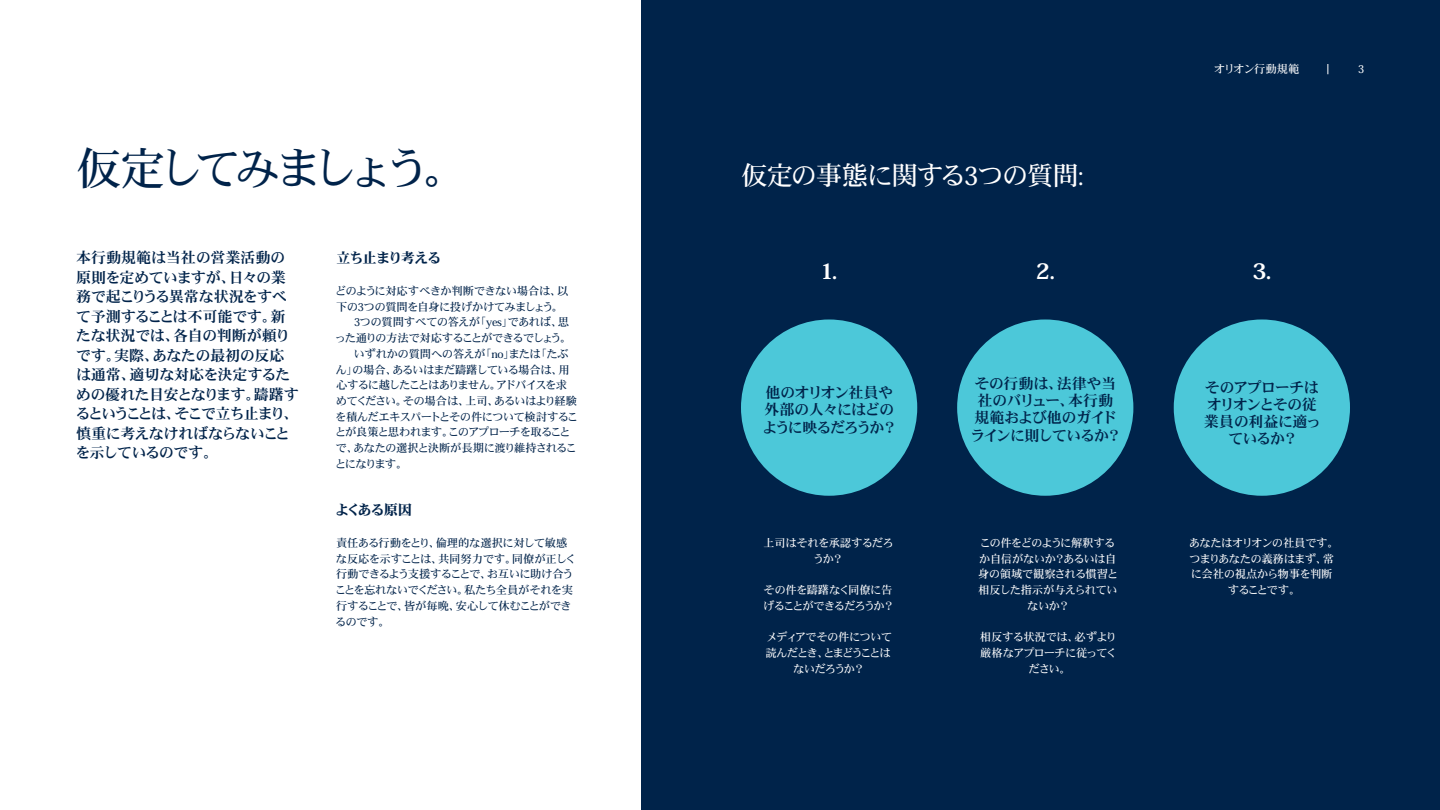
<style>
.page{position:relative;width:1440px;height:810px;background:#fff}
.page>*{position:absolute;margin:0;border:0;box-sizing:border-box;transform-origin:0 0}
.t1{font:45px "Heisei Min Std W5";letter-spacing:-.15em;color:#00234a}
.t2{font:26.25px "Heisei Min Std W5";letter-spacing:-.05em;color:#fff}
.t3{font:22.5px "Heisei Min Std W9";color:#fff}
.t4{font:15px/19.5px "Heisei Min Std W7";letter-spacing:-.02em;color:#00234a}
.t5{font:15px/17.2px "Heisei Min Std W7";letter-spacing:-.04em;color:#00234a;text-align:center}
.t6{font:14.25px "Heisei Min Std W9";letter-spacing:-.085em;color:#00234a}
.t7{font:11.25px/15.8px "Heisei Min Std W5";letter-spacing:-.05em;color:#00234a}
.t8{font:11.25px/15.8px "Heisei Min Std W5";letter-spacing:-.05em;color:#fff;text-align:center}
.t9{font:11.25px/15.8px "Heisei Min Std W5";letter-spacing:-.09em;color:#fff;text-align:center}
.t10{font:11.25px "Heisei Min Std W5";letter-spacing:-.07em;color:#00234a}
.t11{font:11.25px "Heisei Min Std W5";letter-spacing:-.025em;color:#00234a}
.t12{font:11.25px "Heisei Min Std W5";letter-spacing:-.08em;color:#00234a}
.t13{font:11.25px "Heisei Min Std W5";letter-spacing:-.09em;color:#00234a}
.t14{font:11.25px "Heisei Min Std W5";letter-spacing:-.075em;color:#00234a}
.t15{font:11.25px "Heisei Min Std W5";letter-spacing:-.02em;color:#00234a}
.t16{font:11.25px "Heisei Min Std W5";letter-spacing:-.03em;color:#fff}
</style>
<div class="page">
<div style="left:641px;top:0;width:799px;height:810px;background:#00234a"></div>
<div style="left:741px;top:320px;width:176px;height:176px;background:#4cc8d9;border-radius:50%"></div>
<div style="left:957px;top:320px;width:176px;height:176px;background:#4cc8d9;border-radius:50%"></div>
<div style="left:1174px;top:320px;width:176px;height:176px;background:#4cc8d9;border-radius:50%"></div>
<h1 class="t1" style="left:76px;top:139px;width:393px">仮定してみましょう。</h1>
<h3 class="t4" style="left:75px;top:248px;width:225px">本行動規範は当社の営業活動の原則を定めていますが、日々の業務で起こりうる異常な状況をすべて予測することは不可能です。新たな状況では、各自の判断が頼りです。実際、あなたの最初の反応は通常、適切な対応を決定するための優れた目安となります。躊躇するということは、そこで立ち止まり、慎重に考えなければならないことを示しているのです。</h3>
<p class="t6" style="left:336px;top:249px;width:107px">立ち止まり考える</p>
<p class="t7" style="left:335px;top:283px;width:235px">どのように対応すべきか判断できない場合は、以</p>
<p class="t7" style="left:336px;top:298px;width:229px">下の3つの質問を自身に投げかけてみましょう。</p>
<p class="t11" style="left:354px;top:315px;width:217px">3つの質問すべての答えが「yes」であれば、思</p>
<p class="t12" style="left:335px;top:331px;width:238px">った通りの方法で対応することができるでしょう。</p>
<p class="t15" style="left:354px;top:346px;width:216px">いずれかの質問への答えが「no」または「たぶ</p>
<p class="t7" style="left:336px;top:361px;width:236px">ん」の場合、あるいはまだ躊躇している場合は、用</p>
<p class="t13" style="left:336px;top:378px;width:233px">心するに越したことはありません。アドバイスを求</p>
<p class="t10" style="left:336px;top:394px;width:243px">めてください。その場合は、上司、あるいはより経験</p>
<p class="t7" style="left:335px;top:409px;width:244px">を積んだエキスパートとその件について検討するこ</p>
<p class="t14" style="left:335px;top:425px;width:237px">とが良策と思われます。このアプローチを取ること</p>
<p class="t7" style="left:336px;top:440px;width:243px">で、あなたの選択と決断が長期に渡り維持されるこ</p>
<p class="t7" style="left:335px;top:456px;width:74px">とになります。</p>
<p class="t6" style="left:335px;top:501px;width:79px">よくある原因</p>
<p class="t7" style="left:335px;top:535px;width:243px">責任ある行動をとり、倫理的な選択に対して敏感な反応を示すことは、共同努力です。同僚が正しく行動できるよう支援することで、お互いに助け合うことを忘れないでください。私たち全員がそれを実行することで、皆が毎晩、安心して休むことができるのです。</p>
<h2 class="t2" style="left:741px;top:158px;width:345px">仮定の事態に関する3つの質問:</h2>
<p class="t16" style="left:1214px;top:62px;width:87px">オリオン行動規範</p>
<p class="t8" style="left:1358px;top:61px;width:8px">3</p>
<h3 class="t3" style="left:821px;top:256px;width:18px">1.</h3>
<h3 class="t3" style="left:1036px;top:256px;width:21px">2.</h3>
<h3 class="t3" style="left:1252px;top:256px;width:20px">3.</h3>
<h3 class="t5" style="left:763px;top:384px;width:136px;text-align:left">他のオリオン社員や外部の人々にはどのように映るだろうか？</h3>
<h3 class="t5" style="left:970px;top:375px;width:153px">その行動は、法律や当社のバリュー、本行動規範および他のガイドラインに則しているか？</h3>
<h3 class="t5" style="left:1204px;top:378px;width:119px">そのアプローチはオリオンとその従業員の利益に適っているか？</h3>
<p class="t8" style="left:763px;top:535px;width:132px">上司はそれを承認するだろうか？</p>
<p class="t8" style="left:763px;top:582px;width:132px;text-align:left">その件を躊躇なく同僚に告げることができるだろうか？</p>
<p class="t9" style="left:765px;top:629px;width:128px">メディアでその件について読んだとき、とまどうことはないだろうか？</p>
<p class="t8" style="left:978px;top:535px;width:142px">この件をどのように解釈するか自信がないか？あるいは自身の領域で観察される慣習と相反した指示が与えられていないか？</p>
<p class="t8" style="left:980px;top:629px;width:139px">相反する状況では、必ずより厳格なアプローチに従ってください。</p>
<p class="t8" style="left:1189px;top:535px;width:152px">あなたはオリオンの社員です。つまりあなたの義務はまず、常に会社の視点から物事を判断することです。</p>
</div>
